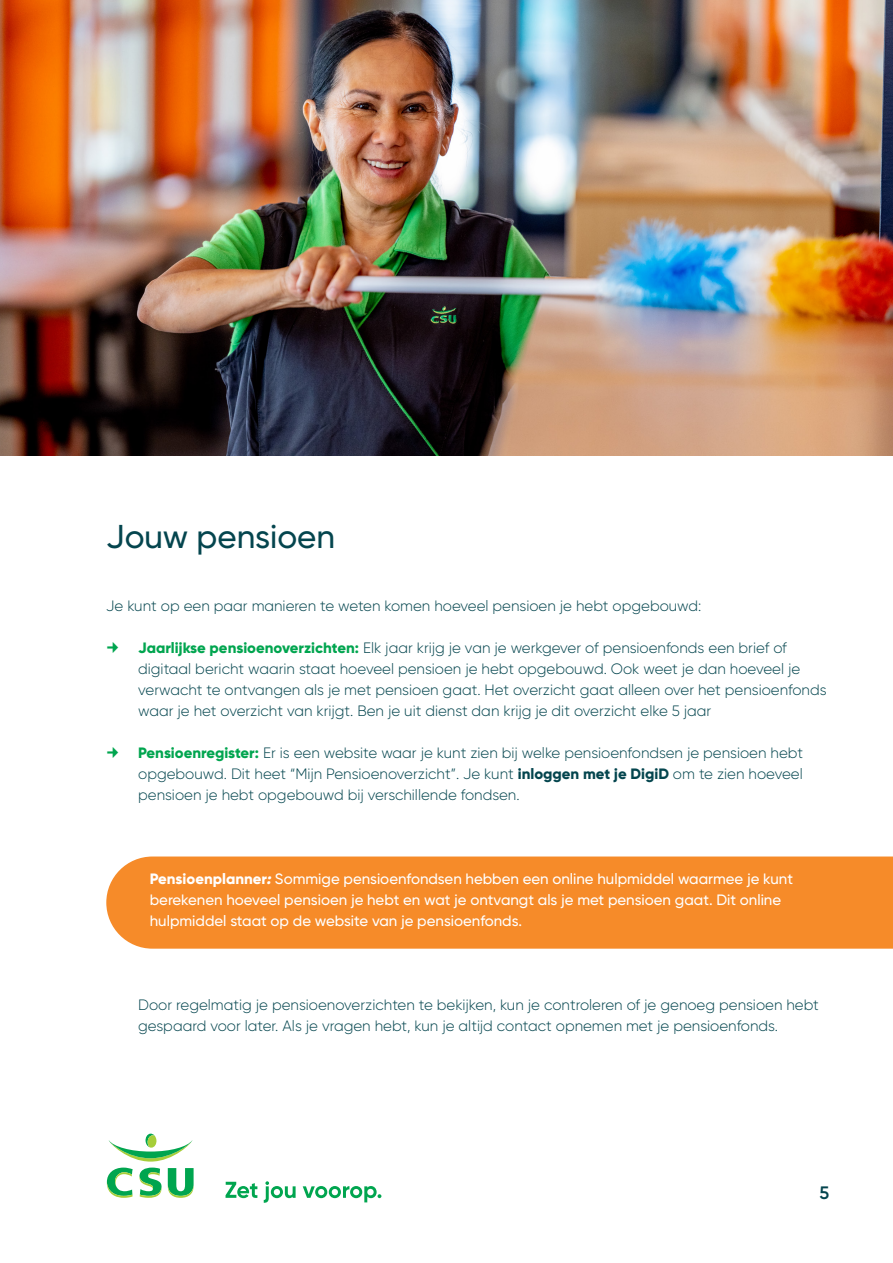
<style>
.page{position:relative;width:893px;height:1263px;background:#fff}
.page>*{position:absolute;margin:0;border:0;box-sizing:border-box;transform-origin:0 0}
.Tussenkop{font:500 33px "Gilroy";color:#04454e}
.t1{font:600 18px "Gilroy";color:#04454e}
.Platte_tekst{font:300 15px/21px "Gilroy";color:#04454e}
.Platte_tekst-2{font:500 15px/21px "Gilroy";color:#fff}
.s1{font-weight:800;color:#00a54f}
.s2{font-weight:800}
.s3{font-weight:900;font-style:italic}
</style>
<div class="page">
<svg style="left:109px;top:1133px;width:84px;height:28px"></svg>
<svg style="left:107px;top:1167px;width:26px;height:31px"></svg>
<svg style="left:139px;top:1167px;width:23px;height:31px"></svg>
<svg style="left:168px;top:1168px;width:26px;height:30px"></svg>
<svg style="left:226px;top:1182px;width:31px;height:16px"></svg>
<svg style="left:264px;top:1181px;width:32px;height:22px"></svg>
<svg style="left:303px;top:1186px;width:78px;height:16px"></svg>
<div style="left:106px;top:856px;width:787px;height:93px;background:#f68b29"></div>
<img style="left:0;top:0;width:893px;height:455px">
<p class="Tussenkop" style="left:106px;top:516px;width:230px">Jouw pensioen</p>
<p class="Platte_tekst" style="left:106px;top:595px;width:597px">Je kunt op een paar manieren te weten komen hoeveel pensioen je hebt opgebouwd:</p>
<p class="Platte_tekst" style="left:138px;top:637px;width:690px"><span class="s1">Jaarlijkse pensioenoverzichten:</span> Elk jaar krijg je van je werkgever of pensioenfonds een brief of digitaal bericht waarin staat hoeveel pensioen je hebt opgebouwd. Ook weet je dan hoeveel je verwacht te ontvangen als je met pensioen gaat. Het overzicht gaat alleen over het pensioenfonds waar je het overzicht van krijgt. Ben je uit dienst dan krijg je dit overzicht elke 5 jaar</p>
<p class="Platte_tekst" style="left:138px;top:742px;width:666px;text-align:justify"><span class="s1">Pensioenregister:</span> Er is een website waar je kunt zien bij welke pensioenfondsen je pensioen hebt opgebouwd. Dit heet “Mijn Pensioenoverzicht”. Je kunt <span class="s2">inloggen met je DigiD</span> om te zien hoeveel pensioen je hebt opgebouwd bij verschillende fondsen.</p>
<p class="Platte_tekst-2" style="left:150px;top:868px;width:645px"><span class="s2">Pensioenplanner</span><span class="s3">:</span> Sommige pensioenfondsen hebben een online hulpmiddel waarmee je kunt berekenen hoeveel pensioen je hebt en wat je ontvangt als je met pensioen gaat. Dit online hulpmiddel staat op de website van je pensioenfonds.</p>
<p class="Platte_tekst" style="left:138px;top:994px;width:682px">Door regelmatig je pensioenoverzichten te bekijken, kun je controleren of je genoeg pensioen hebt gespaard voor later. Als je vragen hebt, kun je altijd contact opnemen met je pensioenfonds.</p>
<p class="t1" style="left:819px;top:1182px;width:11px">5</p>
</div>
